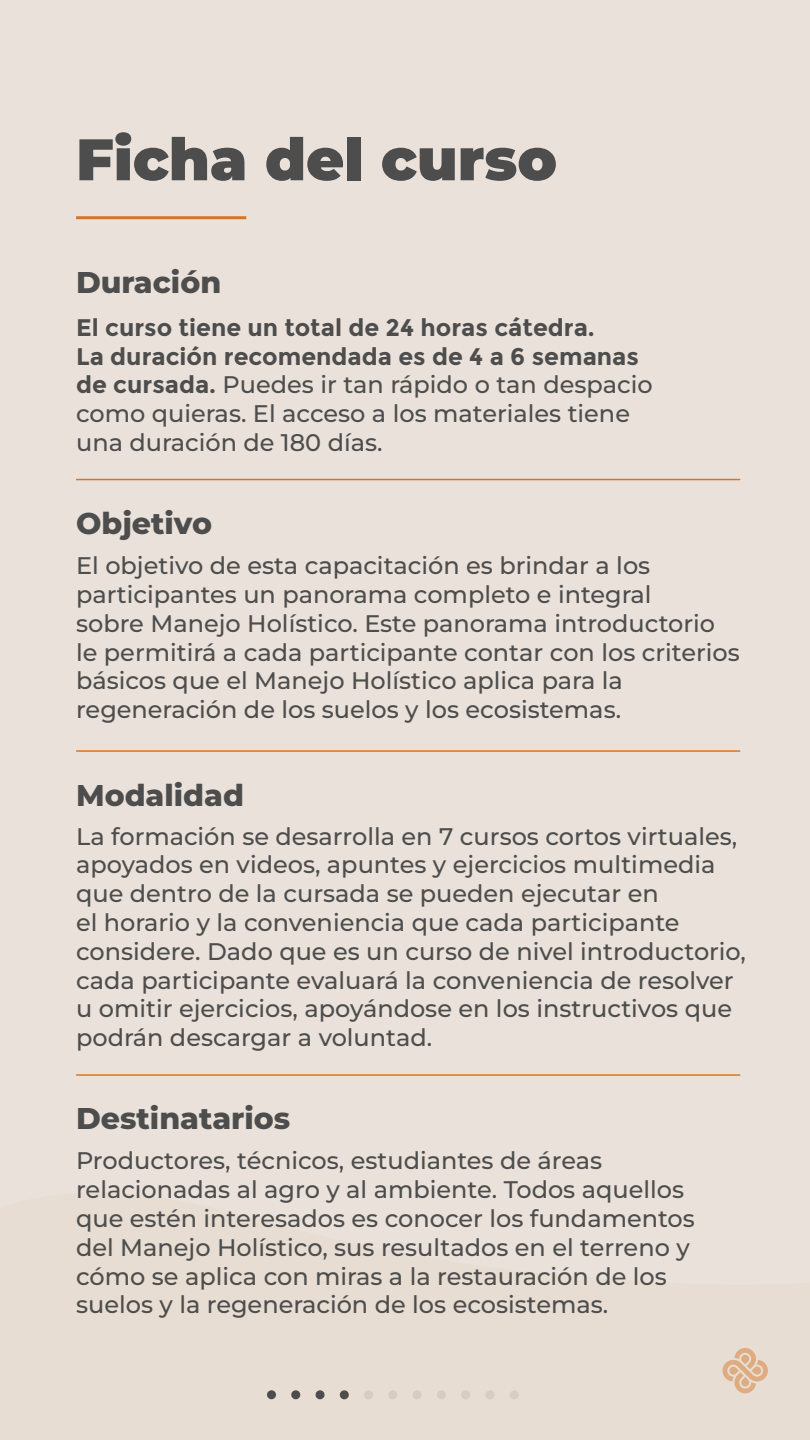
<style>
.page{position:relative;width:810px;height:1440px;background:#eae2da}
.page>*{position:absolute;margin:0;border:0;box-sizing:border-box;transform-origin:0 0}
.t1{font:900 58.5px "Montserrat";color:#4d4d4d}
.t2{font:800 30px "Montserrat";color:#4d4d4d}
.t3{font:500 24px/28.8px "Montserrat";color:#4d4d4d}
.s1{font-weight:700}
</style>
<div class="page">
<svg style="left:267px;top:1075px;width:501px;height:325px"></svg>
<div style="left:267px;top:1390px;width:9px;height:9px;background:#4d4d4d;border-radius:50%"></div>
<div style="left:291px;top:1390px;width:9px;height:9px;background:#4d4d4d;border-radius:50%"></div>
<div style="left:316px;top:1390px;width:9px;height:9px;background:#4d4d4d;border-radius:50%"></div>
<div style="left:340px;top:1390px;width:9px;height:9px;background:#4d4d4d;border-radius:50%"></div>
<div style="left:364px;top:1390px;width:9px;height:9px;background:#d6cec1;border-radius:50%"></div>
<div style="left:388px;top:1390px;width:9px;height:9px;background:#d6cec1;border-radius:50%"></div>
<div style="left:413px;top:1390px;width:9px;height:9px;background:#d6cec1;border-radius:50%"></div>
<div style="left:437px;top:1390px;width:9px;height:9px;background:#d6cec1;border-radius:50%"></div>
<div style="left:461px;top:1390px;width:9px;height:9px;background:#d6cec1;border-radius:50%"></div>
<div style="left:485px;top:1390px;width:9px;height:9px;background:#d6cec1;border-radius:50%"></div>
<div style="left:510px;top:1390px;width:9px;height:10px;background:#d6cec1;border-radius:50%"></div>
<hr style="left:76px;top:216px;width:170px;height:3px;background:#d67525">
<hr style="left:76px;top:750px;width:664px;height:2px;background:#d67525">
<hr style="left:76px;top:479px;width:664px;height:1px;background:#d67525">
<hr style="left:76px;top:1074px;width:664px;height:2px;background:#d67525">
<h1 class="t1" style="left:76px;top:121px;width:482px">Ficha del curso</h1>
<p class="t2" style="left:76px;top:263px;width:147px">Duración</p>
<p class="t3" style="left:76px;top:312px;width:578px"><span class="s1">El curso tiene un total de 24 horas cátedra.<br>La duración recomendada es de 4 a 6 semanas de cursada.</span> Puedes ir tan rápido o tan despacio como quieras. El acceso a los materiales tiene una duración de 180 días.</p>
<p class="t2" style="left:76px;top:503px;width:138px">Objetivo</p>
<p class="t3" style="left:76px;top:551px;width:665px">El objetivo de esta capacitación es brindar a los participantes un panorama completo e integral<br>sobre Manejo Holístico. Este panorama introductorio le permitirá a cada participante contar con los criterios básicos que el Manejo Holístico aplica para la regeneración de los suelos y los ecosistemas.</p>
<p class="t2" style="left:76px;top:775px;width:170px">Modalidad</p>
<p class="t3" style="left:76px;top:821px;width:671px">La formación se desarrolla en 7 cursos cortos virtuales, apoyados en videos, apuntes y ejercicios multimedia que dentro de la cursada se pueden ejecutar en<br>el horario y la conveniencia que cada participante considere. Dado que es un curso de nivel introductorio, cada participante evaluará la conveniencia de resolver u omitir ejercicios, apoyándose en los instructivos que podrán descargar a voluntad.</p>
<p class="t2" style="left:76px;top:1099px;width:216px">Destinatarios</p>
<p class="t3" style="left:76px;top:1146px;width:620px">Productores, técnicos, estudiantes de áreas relacionadas al agro y al ambiente. Todos aquellos que estén interesados es conocer los fundamentos del Manejo Holístico, sus resultados en el terreno y cómo se aplica con miras a la restauración de los suelos y la regeneración de los ecosistemas.</p>
</div>
